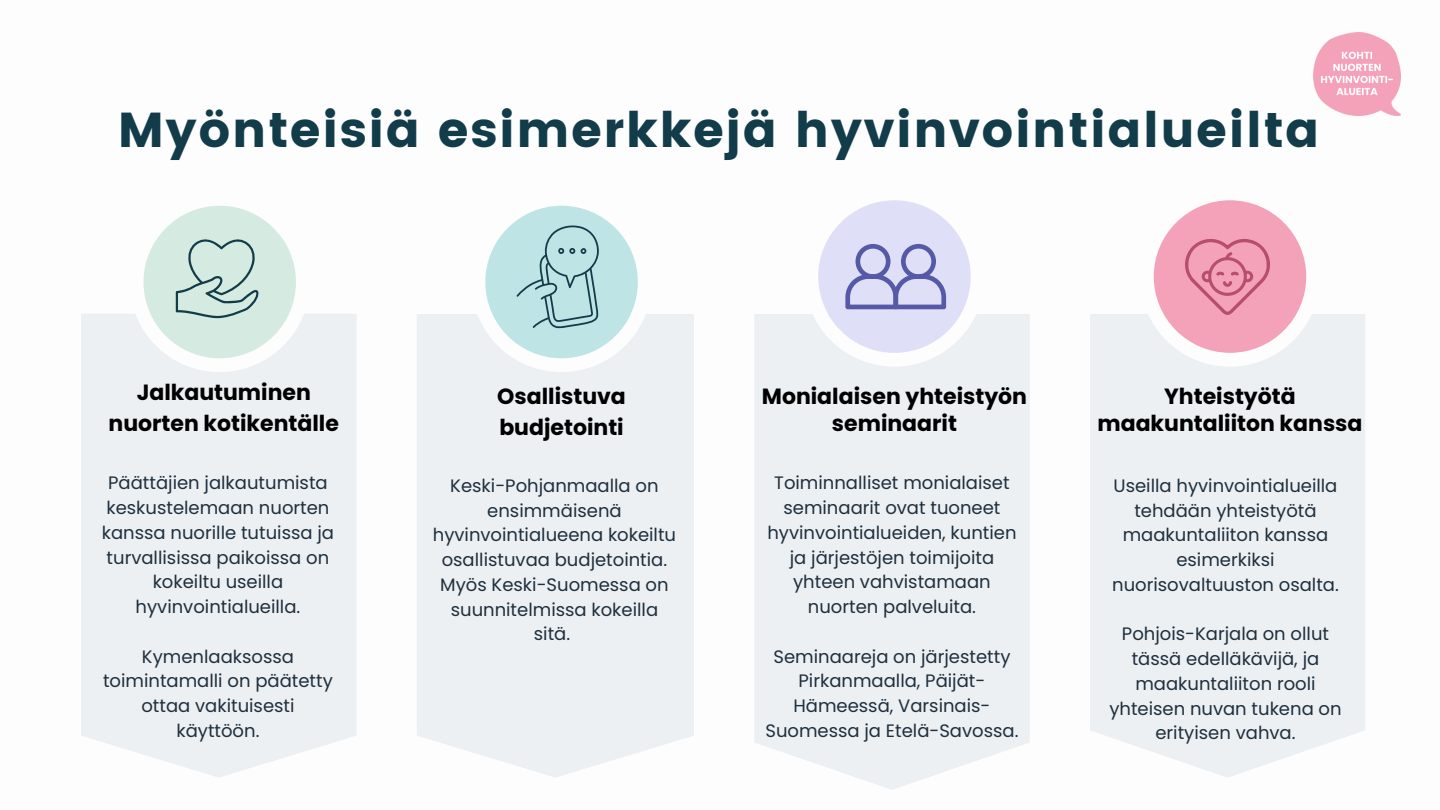
<style>
.page{position:relative;width:1440px;height:810px;background:#fff}
.page>*{position:absolute;margin:0;border:0;box-sizing:border-box;transform-origin:0 0}
.t1{font:49px "Poppins";letter-spacing:.03em;color:#123c49}
.t2{font:700 22px/30.8px "Poppins";color:#000;text-align:center}
.t3{font:18px/24.8px "Poppins";color:#1f2f3d;text-align:center}
</style>
<div class="page">
<div style="left:81px;top:314px;width:276px;height:464px;background:#ecf0f3"></div>
<div style="left:417px;top:314px;width:277px;height:464px;background:#ecf0f3"></div>
<img style="left:1314px;top:33px;width:86px;height:82px">
<svg style="left:130px;top:205px;width:180px;height:167px"></svg>
<svg style="left:471px;top:205px;width:181px;height:167px"></svg>
<div style="left:754px;top:314px;width:276px;height:475px;background:#ecf0f3"></div>
<div style="left:1090px;top:314px;width:275px;height:464px;background:#ecf0f3"></div>
<svg style="left:1140px;top:200px;width:180px;height:167px"></svg>
<svg style="left:804px;top:200px;width:181px;height:167px"></svg>
<p class="t1" style="left:118px;top:102px;width:1203px">Myönteisiä esimerkkejä hyvinvointialueilta</p>
<h1 class="t2" style="left:109px;top:377px;width:232px">Jalkautuminen nuorten kotikentälle</h1>
<p class="t2" style="left:497px;top:381px;width:130px;text-align:left">Osallistuva budjetointi</p>
<h2 class="t3" style="left:433px;top:473px;width:245px">Keski-Pohjanmaalla on ensimmäisenä hyvinvointialueena kokeiltu osallistuvaa budjetointia.<br>Myös Keski-Suomessa on suunnitelmissa kokeilla sitä.</h2>
<p class="t3" style="left:102px;top:471px;width:234px">Päättäjien jalkautumista keskustelemaan nuorten kanssa nuorille tutuissa ja turvallisissa paikoissa on kokeiltu useilla hyvinvointialueilla.</p>
<p class="t3" style="left:103px;top:644px;width:231px">Kymenlaaksossa toimintamalli on päätetty ottaa vakituisesti käyttöön.</p>
<p class="t2" style="left:762px;top:382px;width:267px;line-height:27.8px">Monialaisen yhteistyön seminaarit</p>
<h2 class="t3" style="left:767px;top:471px;width:251px">Toiminnalliset monialaiset seminaarit ovat tuoneet hyvinvointialueiden, kuntien ja järjestöjen toimijoita yhteen vahvistamaan nuorten palveluita.</h2>
<p class="t3" style="left:765px;top:644px;width:255px">Seminaareja on järjestetty<br>Pirkanmaalla, Päijät-<br>Hämeessä, Varsinais-<br>Suomessa ja Etelä-Savossa.</p>
<p class="t2" style="left:1097px;top:382px;width:267px;line-height:27.8px">Yhteistyötä maakuntaliiton kanssa</p>
<h2 class="t3" style="left:1112px;top:473px;width:228px">Useilla hyvinvointialueilla tehdään yhteistyötä maakuntaliiton kanssa esimerkiksi nuorisovaltuuston osalta.</h2>
<p class="t3" style="left:1109px;top:622px;width:234px">Pohjois-Karjala on ollut tässä edelläkävijä, ja maakuntaliiton rooli yhteisen nuvan tukena on erityisen vahva.</p>
</div>
